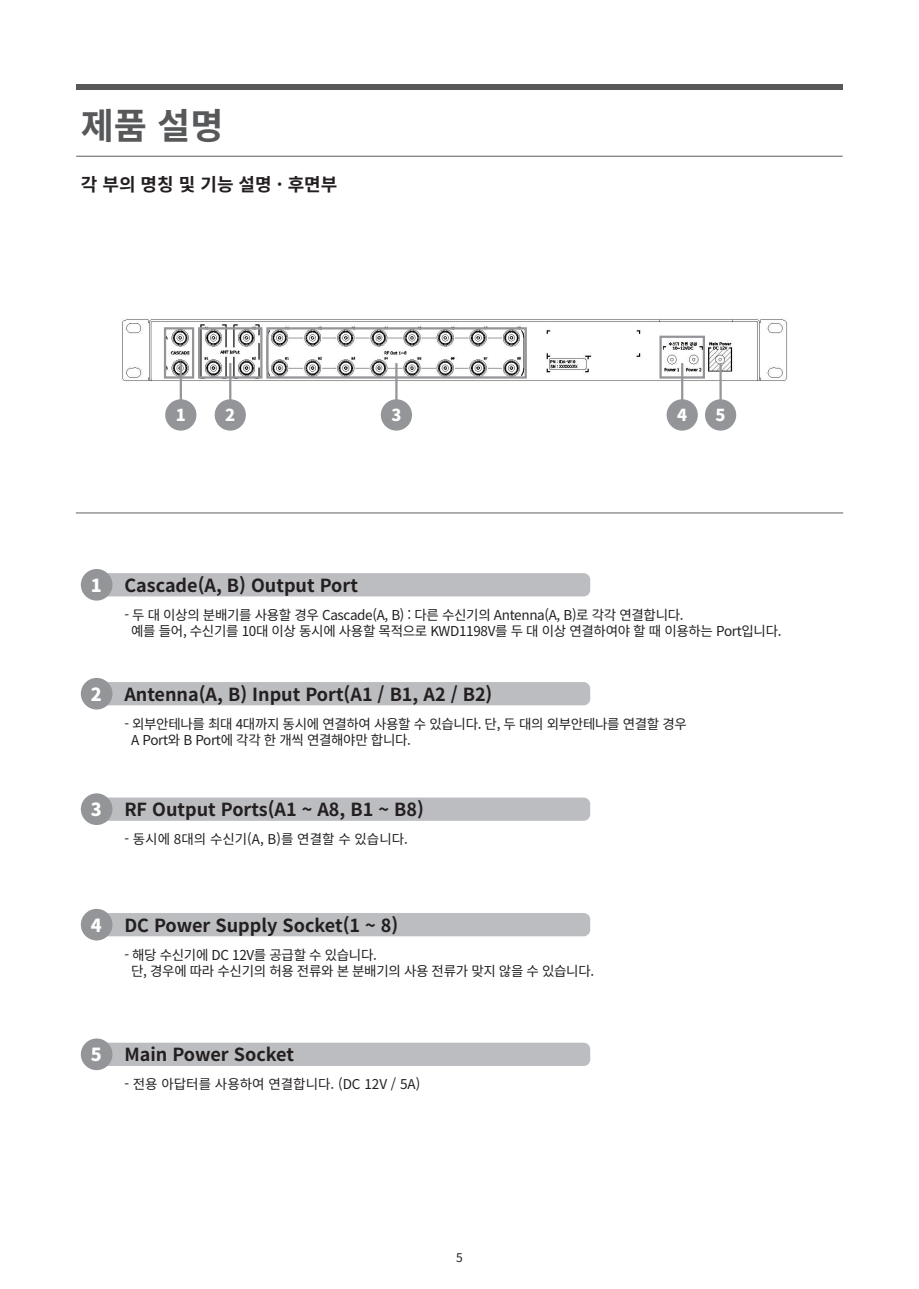
<style>
.page{position:relative;width:919px;height:1289px;background:#fff}
.page>*{position:absolute;margin:0;border:0;box-sizing:border-box;transform-origin:0 0}
.t1{font:700 36px "Noto Sans CJ Kkr";color:#57585a}
.t2{font:700 18px "Noto Sans CJ Kkr";color:#231f20}
.t3{font:900 18px "Noto Sans CJ Kkr";color:#fff}
.t4{font:900 16.5px "Noto Sans CJ Kkr";color:#fff}
.t5{font:13.65px/16.5px "Noto Sans CJ Kkr";letter-spacing:-.025em;color:#231f20}
.t6{font:13.5px "Noto Sans CJ Kkr";color:#231f20}
.t7{font:12px "Noto Sans CJ Kkr";color:#231f20}
</style>
<div class="page">
<hr style="left:76px;top:156px;width:766px;height:1px;background:#5a5e5f">
<div style="left:76px;top:84px;width:766px;height:6px;background:#57585a"></div>
<img style="left:122px;top:318px;width:665px;height:64px">
<div style="left:93px;top:573px;width:497px;height:23px;background:#bcbdc0;border-radius:7px"></div>
<div style="left:81px;top:569px;width:31px;height:31px;background:#939598;border-radius:50%"></div>
<div style="left:93px;top:682px;width:497px;height:23px;background:#bcbdc0;border-radius:7px"></div>
<div style="left:81px;top:678px;width:31px;height:31px;background:#939598;border-radius:50%"></div>
<div style="left:93px;top:913px;width:497px;height:23px;background:#bcbdc0;border-radius:7px"></div>
<div style="left:81px;top:908px;width:31px;height:32px;background:#939598;border-radius:50%"></div>
<div style="left:93px;top:797px;width:497px;height:23px;background:#bcbdc0;border-radius:7px"></div>
<div style="left:81px;top:793px;width:31px;height:32px;background:#939598;border-radius:50%"></div>
<div style="left:93px;top:1042px;width:497px;height:23px;background:#bcbdc0;border-radius:7px"></div>
<div style="left:81px;top:1038px;width:31px;height:32px;background:#939598;border-radius:50%"></div>
<hr style="left:76px;top:512px;width:767px;height:1px;background:#939598">
<div style="left:165px;top:399px;width:31px;height:31px;background:#939598;border-radius:50%"></div>
<div style="left:215px;top:399px;width:31px;height:31px;background:#939598;border-radius:50%"></div>
<div style="left:381px;top:399px;width:31px;height:31px;background:#939598;border-radius:50%"></div>
<div style="left:705px;top:399px;width:31px;height:31px;background:#939598;border-radius:50%"></div>
<div style="left:666px;top:399px;width:31px;height:31px;background:#939598;border-radius:50%"></div>
<hr style="left:180px;top:363px;width:2px;height:40px;background:#939598">
<hr style="left:229px;top:363px;width:2px;height:40px;background:#939598">
<hr style="left:395px;top:363px;width:2px;height:40px;background:#939598">
<hr style="left:719px;top:363px;width:2px;height:40px;background:#939598">
<hr style="left:681px;top:363px;width:2px;height:40px;background:#939598">
<div style="left:164px;top:327px;width:30px;height:51px;border:2px solid #939598"></div>
<div style="left:198px;top:327px;width:64px;height:51px;border:2px solid #939598"></div>
<div style="left:266px;top:327px;width:261px;height:51px;border:2px solid #939598"></div>
<div style="left:659px;top:335px;width:46px;height:43px;border:2px solid #939598"></div>
<h1 class="t1" style="left:81px;top:105px;width:144px">제품 설명</h1>
<h2 class="t2" style="left:81px;top:174px;width:258px">각 부의 명칭 및 기능 설명 · 후면부</h2>
<p class="t4" style="left:176px;top:406px;width:12px">1</p>
<p class="t4" style="left:225px;top:406px;width:12px">2</p>
<p class="t4" style="left:391px;top:406px;width:12px">3</p>
<p class="t4" style="left:677px;top:406px;width:12px">4</p>
<p class="t4" style="left:715px;top:406px;width:12px">5</p>
<h2 class="t3" style="left:91px;top:575px;width:12px">1</h2>
<h2 class="t2" style="left:124px;top:575px;width:235px">Cascade(A, B) Output Port</h2>
<p class="t5" style="left:131px;top:607px;width:651px;text-indent:-7px">- 두 대 이상의 분배기를 사용할 경우 Cascade(A, B) : 다른 수신기의 Antenna(A, B)로 각각 연결합니다.<br>예를 들어, 수신기를 10대 이상 동시에 사용할 목적으로 KWD1198V를 두 대 이상 연결하여야 할 때 이용하는 Port입니다.</p>
<h2 class="t3" style="left:91px;top:684px;width:12px">2</h2>
<h2 class="t2" style="left:124px;top:684px;width:369px">Antenna(A, B) Input Port(A1 / B1, A2 / B2)</h2>
<p class="t5" style="left:131px;top:715px;width:557px;text-indent:-7px">- 외부안테나를 최대 4대까지 동시에 연결하여 사용할 수 있습니다. 단, 두 대의 외부안테나를 연결할 경우<br>A Port와 B Port에 각각 한 개씩 연결해야만 합니다.</p>
<h2 class="t3" style="left:91px;top:799px;width:12px">3</h2>
<h2 class="t2" style="left:124px;top:799px;width:301px">RF Output Ports(A1 ~ A8, B1 ~ B8)</h2>
<p class="t6" style="left:124px;top:831px;width:285px">- 동시에 8대의 수신기(A, B)를 연결할 수 있습니다.</p>
<h2 class="t3" style="left:91px;top:915px;width:12px">4</h2>
<h2 class="t2" style="left:124px;top:915px;width:275px">DC Power Supply Socket(1 ~ 8)</h2>
<p class="t5" style="left:131px;top:946px;width:464px;text-indent:-7px">- 해당 수신기에 DC 12V를 공급할 수 있습니다.<br>단, 경우에 따라 수신기의 허용 전류와 본 분배기의 사용 전류가 맞지 않을 수 있습니다.</p>
<h2 class="t3" style="left:91px;top:1044px;width:12px">5</h2>
<h2 class="t2" style="left:124px;top:1044px;width:171px">Main Power Socket</h2>
<p class="t6" style="left:124px;top:1076px;width:297px">- 전용 아답터를 사용하여 연결합니다. (DC 12V / 5A)</p>
<p class="t7" style="left:456px;top:1250px;width:8px">5</p>
</div>
